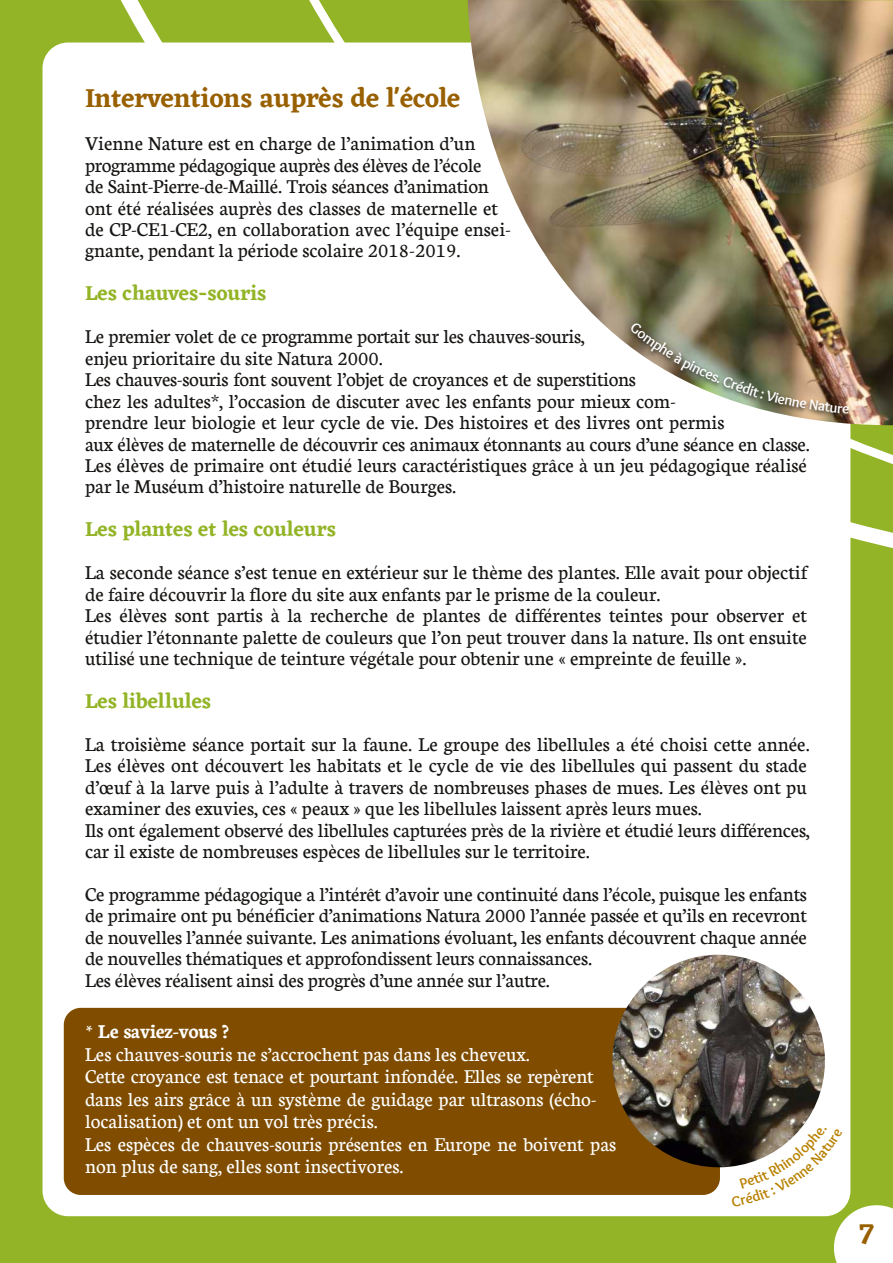
<style>
.page{position:relative;width:893px;height:1263px;background:#93b426}
.page>*{position:absolute;margin:0;border:0;box-sizing:border-box;transform-origin:0 0}
.t1{font:600 30px "Eczar";color:#986000}
.t2{font:600 27px "Eczar";color:#986000}
.t3{font:21px/21.5px "Neuton";color:#171513}
.t4{font:21px/22.5px "Neuton";letter-spacing:-.005em;color:#fff}
.t5{font:600 21px "Eczar";color:#93b426}
.t6{font:700 21px "Neuton";color:#fff}
</style>
<div class="page">
<svg style="left:57px;top:0;width:836px;height:576px"></svg>
<div style="left:43px;top:43px;width:807px;height:1173px;background:#fff;border-radius:26px"></div>
<div style="left:64px;top:1008px;width:656px;height:187px;background:#804d00;border-radius:17px"></div>
<svg style="left:42px;top:356px;width:1px;height:321px"></svg>
<img style="left:467px;top:0;width:426px;height:422px">
<img style="left:612px;top:955px;width:213px;height:212px;border-radius:50%">
<svg style="left:731px;top:1127px;width:162px;height:136px"></svg>
<img style="left:630px;top:322px;width:219px;height:92px">
<p class="t2" style="left:85px;top:82px;width:377px">Interventions auprès de l'école</p>
<p class="t3" style="left:85px;top:132px;width:427px">Vienne Nature est en charge de l’animation d’un programme pédagogique auprès des élèves de l’école<br>de Saint-Pierre-de-Maillé. Trois séances d’animation ont été réalisées auprès des classes de maternelle et de CP-CE1-CE2, en collaboration avec l’équipe ensei&shy;gnante, pendant la période scolaire 2018-2019.</p>
<p class="t5" style="left:85px;top:281px;width:183px">Les chauves-souris</p>
<p class="t3" style="left:85px;top:325px;width:726px">Le premier volet de ce programme portait sur les chauves-souris,<br>enjeu prioritaire du site Natura 2000.<br>Les chauves-souris font souvent l’objet de croyances et de superstitions<br>chez les adultes*, l’occasion de discuter avec les enfants pour mieux com-<br>prendre leur biologie et leur cycle de vie. Des histoires et des livres ont permis<br>aux élèves de maternelle de découvrir ces animaux étonnants au cours d’une séance en classe.<br>Les élèves de primaire ont étudié leurs caractéristiques grâce à un jeu pédagogique réalisé par le Muséum d’histoire naturelle de Bourges.</p>
<p class="t5" style="left:85px;top:517px;width:253px">Les plantes et les couleurs</p>
<p class="t3" style="left:85px;top:561px;width:723px">La seconde séance s’est tenue en extérieur sur le thème des plantes. Elle avait pour objectif de faire découvrir la flore du site aux enfants par le prisme de la couleur.<br>Les élèves sont partis à la recherche de plantes de différentes teintes pour observer et étudier l’étonnante palette de couleurs que l’on peut trouver dans la nature. Ils ont ensuite utilisé une technique de teinture végétale pour obtenir une « empreinte de feuille ».</p>
<p class="t5" style="left:85px;top:688px;width:128px">Les libellules</p>
<p class="t3" style="left:85px;top:732px;width:726px">La troisième séance portait sur la faune. Le groupe des libellules a été choisi cette année.<br>Les élèves ont découvert les habitats et le cycle de vie des libellules qui passent du stade d’œuf à la larve puis à l’adulte à travers de nombreuses phases de mues. Les élèves ont pu examiner des exuvies, ces « peaux » que les libellules laissent après leurs mues.<br>Ils ont également observé des libellules capturées près de la rivière et étudié leurs différences, car il existe de nombreuses espèces de libellules sur le territoire.</p>
<p class="t3" style="left:85px;top:882px;width:723px">Ce programme pédagogique a l’intérêt d’avoir une continuité dans l’école, puisque les enfants de primaire ont pu bénéficier d’animations Natura 2000 l’année passée et qu’ils en recevront de nouvelles l’année suivante. Les animations évoluant, les enfants découvrent chaque année de nouvelles thématiques et approfondissent leurs connaissances.<br>Les élèves réalisent ainsi des progrès d’une année sur l’autre.</p>
<p class="t6" style="left:85px;top:1017px;width:145px">* Le saviez-vous ?</p>
<p class="t4" style="left:85px;top:1042px;width:533px">Les chauves-souris ne s’accrochent pas dans les cheveux.<br>Cette croyance est tenace et pourtant infondée. Elles se repèrent dans les airs grâce à un système de guidage par ultrasons (écho&shy;localisation) et ont un vol très précis.<br>Les espèces de chauves-souris présentes en Europe ne boivent pas non plus de sang, elles sont insectivores.</p>
<h1 class="t1" style="left:859px;top:1216px;width:16px">7</h1>
</div>
